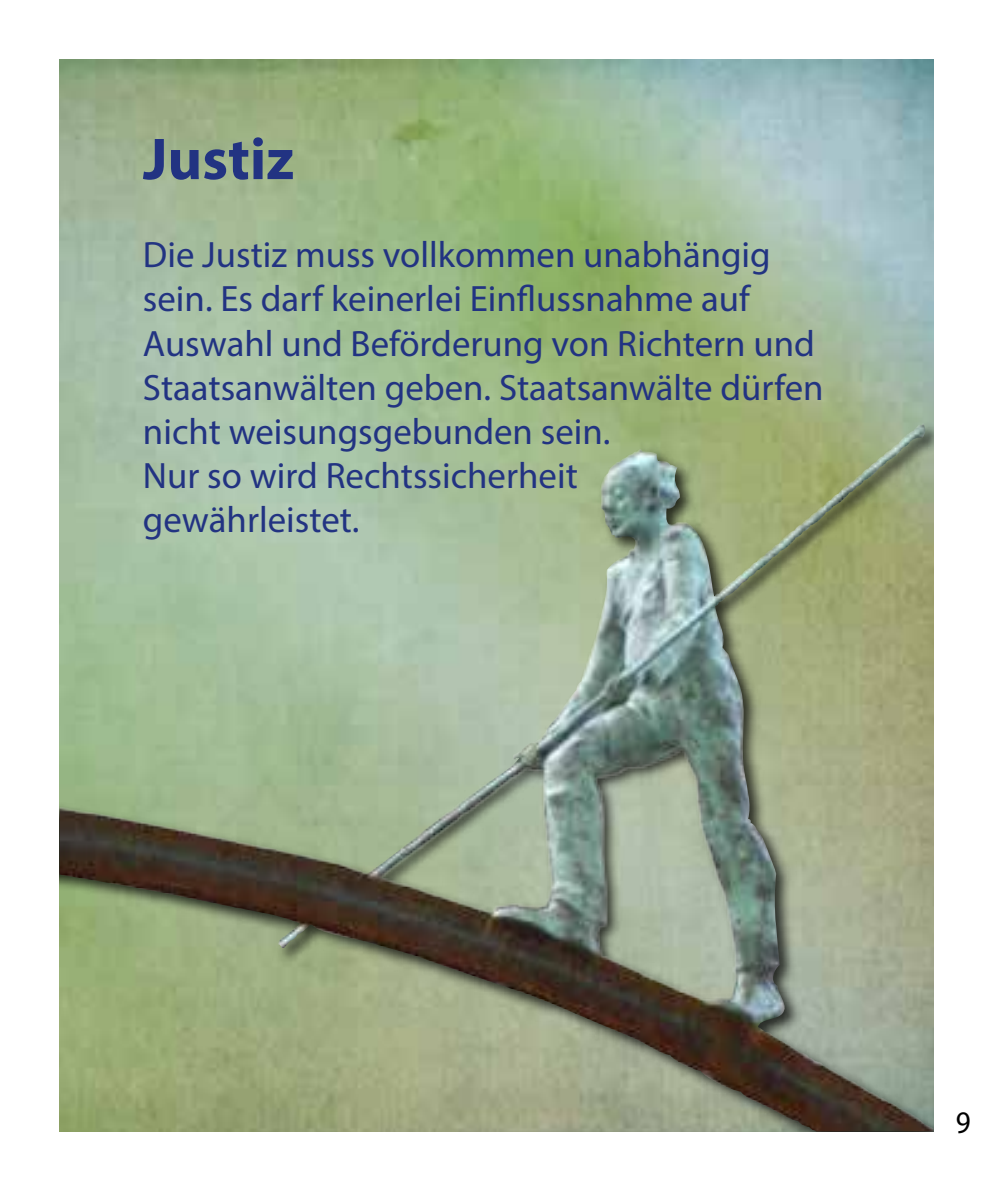
<style>
.page{position:relative;width:993px;height:1191px;background:#fff}
.page>*{position:absolute;margin:0;border:0;box-sizing:border-box;transform-origin:0 0}
.t1{font:700 59.5px "Myriad Pro";color:#223382}
.t2{font:36.75px/44.1px "Myriad Pro";color:#223382}
.t3{font:semi-condensed 31.5px "Myriad Pro";color:#000}
</style>
<div class="page">
<img style="left:60px;top:60px;width:873px;height:361px">
<img style="left:60px;top:423px;width:873px;height:708px">
<h1 class="t1" style="left:143px;top:120px;width:153px">Justiz</h1>
<p class="t2" style="left:143px;top:232px;width:682px">Die Justiz muss vollkommen unabhängig sein. Es darf keinerlei Einflussnahme auf Auswahl und Beförderung von Richtern und Staatsanwälten geben. Staatsanwälte dürfen nicht weisungsgebunden sein.<br>Nur so wird Rechtssicherheit<br>gewährleistet.</p>
<p class="t3" style="left:955px;top:1105px;width:16px">9</p>
</div>
